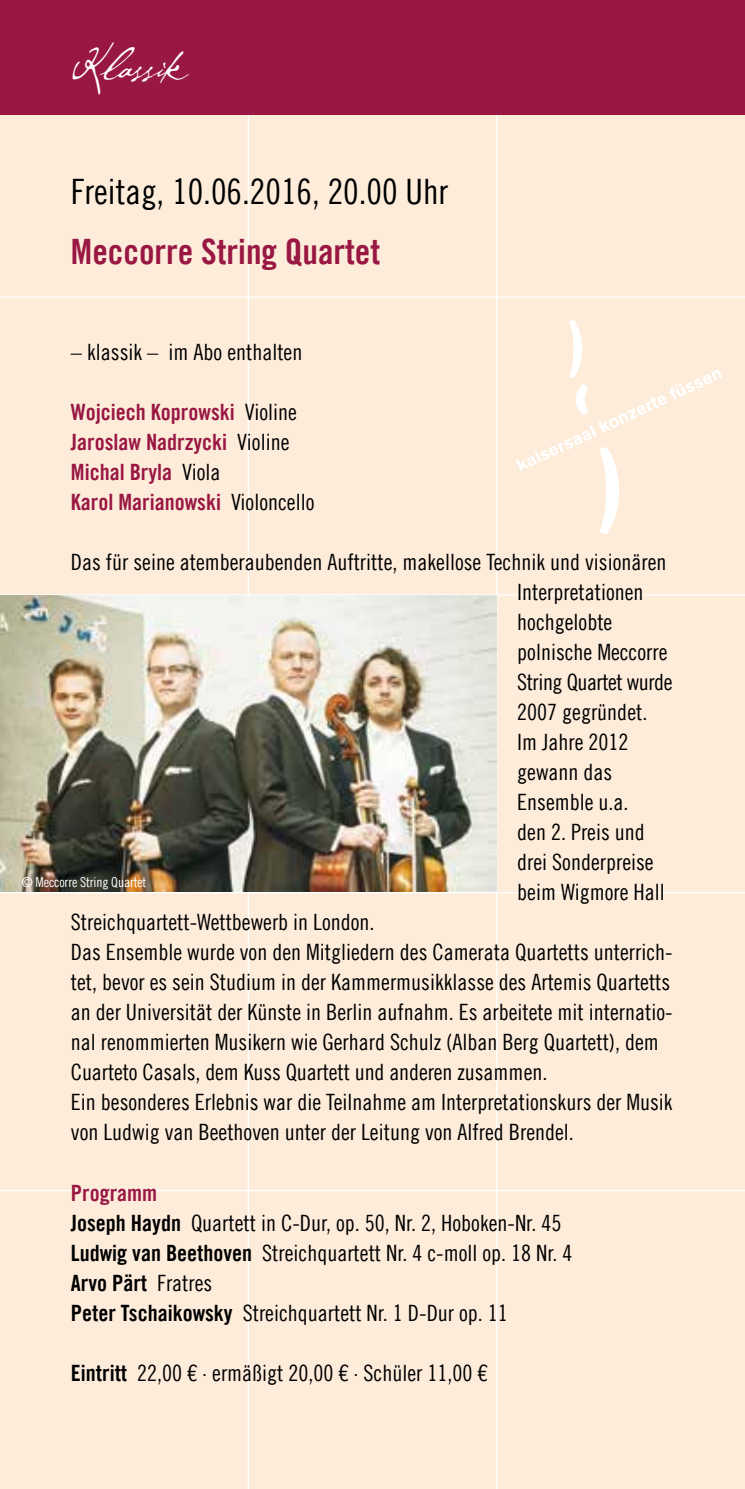
<style>
.page{position:relative;width:745px;height:1489px;background:#fff}
.page>*{position:absolute;margin:0;border:0;box-sizing:border-box;transform-origin:0 0}
.t1{font:45px "P22 Cezanne";color:#fff}
.t2{font:35px "Trade Gothic LT Com Cn 18";color:#000}
.t3{font:35px "Trade Gothic LT Com Bd Cn 20";color:#991743}
.t4{font:22.5px/30px "Trade Gothic LT Com Cn 18";color:#000}
.t5{font:22.5px/30px "Trade Gothic LT Com Bd Cn 20";color:#991743}
.t6{font:22.5px "Trade Gothic LT Com Cn 18";letter-spacing:-.02em;color:#000}
.t7{font:22.5px "Trade Gothic LT Com Bd Cn 20";color:#000}
.t8{font:13.75px "Trade Gothic LT Com Cn 18";letter-spacing:-.01em;color:#fff}
.s1{font-family:"Trade Gothic LT Com Cn 18";color:#000}
.s2{font-family:"Trade Gothic LT Com Bd Cn 20"}
.s3{font-family:"Trade Gothic LT Com Cn 18"}
</style>
<div class="page">
<div style="left:0;top:0;width:744px;height:1488px;background:#feecdb"></div>
<hr style="left:495px;top:0;width:2px;height:1488px;background:#fff">
<hr style="left:247px;top:0;width:2px;height:1488px;background:#fff">
<hr style="left:0;top:296px;width:744px;height:2px;background:#fff">
<hr style="left:0;top:594px;width:744px;height:1px;background:#fff">
<hr style="left:0;top:892px;width:744px;height:1px;background:#fff">
<hr style="left:0;top:1189px;width:744px;height:2px;background:#fff">
<div style="left:0;top:0;width:744px;height:115px;background:#991743"></div>
<img style="left:0;top:595px;width:495px;height:296px">
<svg style="left:516px;top:320px;width:205px;height:214px"></svg>
<h1 class="t1" style="left:71px;top:35px;width:119px">Klassik</h1>
<h2 class="t2" style="left:71px;top:171px;width:378px">Freitag, 10.06.2016, 20.00 Uhr</h2>
<h2 class="t3" style="left:71px;top:230px;width:310px">Meccorre String Quartet</h2>
<p class="t4" style="left:71px;top:337px;width:233px">– klassik – im Abo enthalten</p>
<p class="t5" style="left:71px;top:397px;width:245px">Wojciech Koprowski <span class="s1">Violine<br></span>Jaroslaw Nadrzycki <span class="s1">Violine<br></span>Michal Bryla <span class="s1">Viola<br></span>Karol Marianowski <span class="s1">Violoncello</span></p>
<p class="t4" style="left:71px;top:547px;width:596px">Das für seine atemberaubenden Auftritte, makellose Technik und visionären</p>
<p class="t4" style="left:517px;top:577px;width:128px">Interpretationen</p>
<p class="t4" style="left:517px;top:607px;width:96px">hochgelobte</p>
<p class="t4" style="left:517px;top:637px;width:151px">polnische Meccorre</p>
<p class="t6" style="left:517px;top:669px;width:157px">String Quartet wurde</p>
<p class="t4" style="left:517px;top:697px;width:131px">2007 gegründet.</p>
<p class="t4" style="left:517px;top:727px;width:113px">Im Jahre 2012</p>
<p class="t4" style="left:517px;top:757px;width:96px">gewann das</p>
<p class="t4" style="left:517px;top:787px;width:113px">Ensemble u.a.</p>
<p class="t4" style="left:517px;top:817px;width:129px">den 2. Preis und</p>
<p class="t4" style="left:517px;top:847px;width:138px">drei Sonderpreise</p>
<p class="t4" style="left:517px;top:877px;width:149px">beim Wigmore Hall</p>
<p class="t4" style="left:71px;top:907px;width:305px">Streichquartett-Wettbewerb in London.</p>
<p class="t4" style="left:71px;top:937px;width:603px">Das Ensemble wurde von den Mitgliedern des Camerata Quartetts unterrich-</p>
<p class="t4" style="left:71px;top:967px;width:600px">tet, bevor es sein Studium in der Kammermusikklasse des Artemis Quartetts</p>
<p class="t4" style="left:71px;top:997px;width:603px">an der Universität der Künste in Berlin aufnahm. Es arbeitete mit internatio-</p>
<p class="t4" style="left:71px;top:1027px;width:589px">nal renommierten Musikern wie Gerhard Schulz (Alban Berg Quartett), dem</p>
<p class="t4" style="left:71px;top:1057px;width:477px">Cuarteto Casals, dem Kuss Quartett und anderen zusammen.</p>
<p class="t4" style="left:71px;top:1087px;width:603px">Ein besonderes Erlebnis war die Teilnahme am Interpretationskurs der Musik</p>
<p class="t4" style="left:71px;top:1117px;width:504px">von Ludwig van Beethoven unter der Leitung von Alfred Brendel.</p>
<p class="t5" style="left:71px;top:1177px;width:88px">Programm</p>
<p class="t4" style="left:71px;top:1207px;width:503px"><span class="s2">Joseph Haydn</span> Quartett in C-Dur, op. 50, Nr. 2, Hoboken-Nr. 45<br><span class="s2">Ludwig van Beethoven</span> Streichquartett Nr. 4 c-moll op. 18 Nr. 4</p>
<p class="t7" style="left:71px;top:1268px;width:143px">Arvo Pärt <span class="s3">Fratres</span></p>
<p class="t4" style="left:71px;top:1297px;width:438px"><span class="s2">Peter Tschaikowsky</span> Streichquartett Nr. 1 D-Dur op. 11</p>
<p class="t4" style="left:71px;top:1357px;width:417px"><span class="s2">Eintritt</span> 22,00 € · ermäßigt 20,00 € · Schüler 11,00 €</p>
<p class="t8" style="left:22px;top:874px;width:126px">© Meccorre String Quartet</p>
</div>
